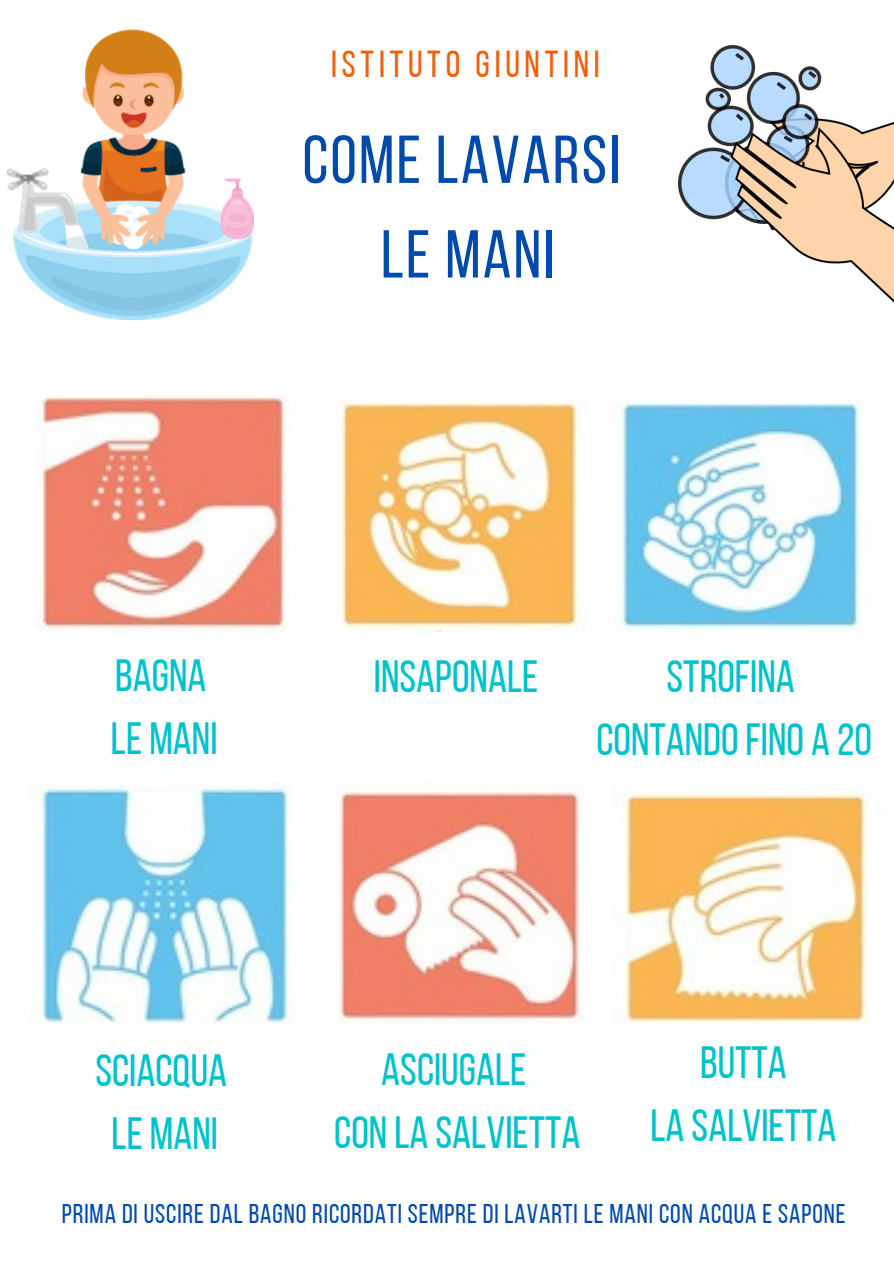
<style>
.page{position:relative;width:894px;height:1264px;background:#fff}
.page>*{position:absolute;margin:0;border:0;box-sizing:border-box;transform-origin:0 0}
.t1{font:67.5px "Bebas Neue";letter-spacing:.035em;color:#004aad}
.t2{font:45px "Bebas Neue";color:#00c2cb}
.t3{font:37.5px "Bebas Neue";letter-spacing:.125em;color:#f15f0d}
.t4{font:27px "Bebas Neue";letter-spacing:.035em;color:#004aad}
</style>
<div class="page">
<img style="left:678px;top:45px;width:215px;height:257px">
<img style="left:6px;top:29px;width:247px;height:290px">
<img style="left:40px;top:394px;width:247px;height:236px">
<img style="left:340px;top:400px;width:239px;height:232px">
<img style="left:618px;top:401px;width:243px;height:229px">
<img style="left:41px;top:783px;width:249px;height:241px">
<img style="left:338px;top:790px;width:243px;height:234px">
<img style="left:619px;top:790px;width:253px;height:234px">
<p class="t3" style="left:331px;top:49px;width:270px">ISTITUTO GIUNTINI</p>
<p class="t1" style="left:302px;top:132px;width:319px">COME LAVARSI</p>
<p class="t1" style="left:381px;top:227px;width:175px">LE MANI</p>
<p class="t2" style="left:115px;top:656px;width:93px">BAGNA</p>
<p class="t2" style="left:111px;top:719px;width:108px">LE MANI</p>
<p class="t2" style="left:374px;top:658px;width:166px">INSAPONALE</p>
<p class="t2" style="left:666px;top:658px;width:130px">STROFINA</p>
<p class="t2" style="left:596px;top:721px;width:277px">CONTANDOFINO A 20</p>
<p class="t2" style="left:95px;top:1052px;width:133px">SCIACQUA</p>
<p class="t2" style="left:111px;top:1115px;width:108px">LE MANI</p>
<p class="t2" style="left:381px;top:1051px;width:147px">ASCIUGALE</p>
<p class="t2" style="left:334px;top:1114px;width:247px">CON LA SALVIETTA</p>
<p class="t2" style="left:699px;top:1043px;width:88px">BUTTA</p>
<p class="t2" style="left:650px;top:1106px;width:187px">LA SALVIETTA</p>
<p class="t4" style="left:62px;top:1202px;width:784px">PRIMA DI USCIRE DAL BAGNO RICORDATI SEMPRE DI LAVARTI LE MANI CON ACQUA E SAPONE</p>
</div>
